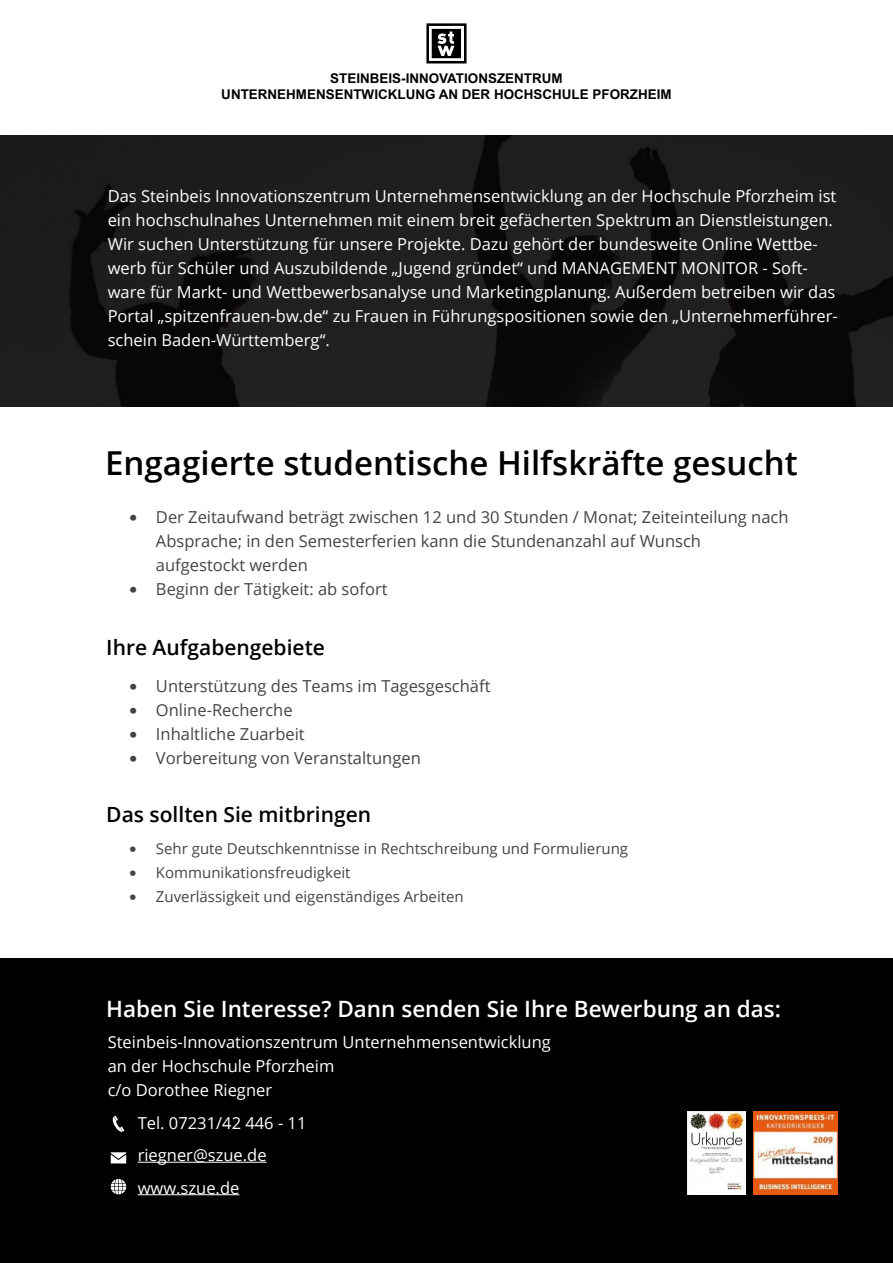
<style>
.page{position:relative;width:893px;height:1263px;background:#fff}
.page>*{position:absolute;margin:0;border:0;box-sizing:border-box;transform-origin:0 0}
.t1{font:600 33px "Open Sans";color:#000}
.t2{font:600 22.5px "Open Sans";color:#fff}
.t3{font:600 21px "Open Sans";color:#000}
.t4{font:16.5px/24px "Open Sans";color:#fff}
.t5{font:16.5px/24px "Open Sans";color:#444}
.t6{font:15px "Open Sans";color:#444}
.t7{font:700 13.5px/16px "Arial";color:#000;text-align:center}
.s1{font-family:"MS Reference Sans Serif"}
</style>
<div class="page">
<div style="left:0;top:959px;width:893px;height:304px;background:#000"></div>
<img style="left:0;top:135px;width:893px;height:271px">
<svg style="left:426px;top:23px;width:41px;height:40px"></svg>
<hr style="left:138px;top:1162px;width:129px;height:1px;background:#fff">
<hr style="left:138px;top:1194px;width:101px;height:1px;background:#fff">
<svg style="left:112px;top:1116px;width:12px;height:16px"></svg>
<svg style="left:111px;top:1152px;width:15px;height:11px"></svg>
<svg style="left:111px;top:1179px;width:15px;height:15px"></svg>
<img style="left:688px;top:1111px;width:57px;height:83px">
<img style="left:754px;top:1111px;width:83px;height:83px">
<p class="t7" style="left:221px;top:71px;width:452px">STEINBEIS-INNOVATIONSZENTRUM<br>UNTERNEHMENSENTWICKLUNG AN DER HOCHSCHULE PFORZHEIM</p>
<p class="t4" style="left:108px;top:183px;width:731px">Das Steinbeis Innovationszentrum Unternehmensentwicklung an der Hochschule Pforzheim ist ein hochschulnahes Unternehmen mit einem breit gefächerten Spektrum an Dienstleistungen.<br>Wir suchen Unterstützung für unsere Projekte. Dazu gehört der bundesweite Online Wettbe&shy;werb für Schüler und Auszubildende „Jugend gründet“ und MANAGEMENT MONITOR - Soft&shy;ware für Markt- und Wettbewerbsanalyse und Marketingplanung. Außerdem betreiben wir das Portal „spitzenfrauen-bw.de“ zu Frauen in Führungspositionen sowie den „Unternehmerführer&shy;schein Baden-Württemberg“.</p>
<h1 class="t1" style="left:105px;top:440px;width:694px">Engagierte studentische Hilfskräfte gesucht</h1>
<p class="t5" style="left:156px;top:505px;width:634px;text-indent:-27px"><span class="s1">•</span> Der Zeitaufwand beträgt zwischen 12 und 30 Stunden / Monat; Zeiteinteilung nach<br>Absprache; in den Semesterferien kann die Stundenanzahl auf Wunsch aufgestockt werden</p>
<p class="t5" style="left:129px;top:577px;width:260px"><span class="s1">•</span> Beginn der Tätigkeit: ab sofort</p>
<p class="t3" style="left:106px;top:633px;width:220px">Ihre Aufgabengebiete</p>
<p class="t5" style="left:129px;top:673px;width:363px"><span class="s1">•</span> Unterstützung des Teams im Tagesgeschäft</p>
<p class="t5" style="left:129px;top:697px;width:165px"><span class="s1">•</span> Online-Recherche</p>
<p class="t5" style="left:129px;top:721px;width:177px"><span class="s1">•</span> Inhaltliche Zuarbeit</p>
<p class="t5" style="left:129px;top:745px;width:293px"><span class="s1">•</span> Vorbereitung von Veranstaltungen</p>
<p class="t3" style="left:106px;top:800px;width:266px">Das sollten Sie mitbringen</p>
<p class="t6" style="left:129px;top:839px;width:501px"><span class="s1">•</span> Sehr gute Deutschkenntnisse in Rechtschreibung und Formulierung</p>
<p class="t6" style="left:129px;top:863px;width:223px"><span class="s1">•</span> Kommunikationsfreudigkeit</p>
<p class="t6" style="left:129px;top:887px;width:336px"><span class="s1">•</span> Zuverlässigkeit und eigenständiges Arbeiten</p>
<h2 class="t2" style="left:106px;top:993px;width:676px">Haben Sie Interesse? Dann senden Sie Ihre Bewerbung an das:</h2>
<p class="t4" style="left:108px;top:1029px;width:445px">Steinbeis-Innovationszentrum Unternehmensentwicklung an der Hochschule Pforzheim<br>c/o Dorothee Riegner</p>
<p class="t4" style="left:138px;top:1106px;width:170px;line-height:32.5px">Tel. 07231/42 446 - 11 riegner@szue.de www.szue.de</p>
</div>
